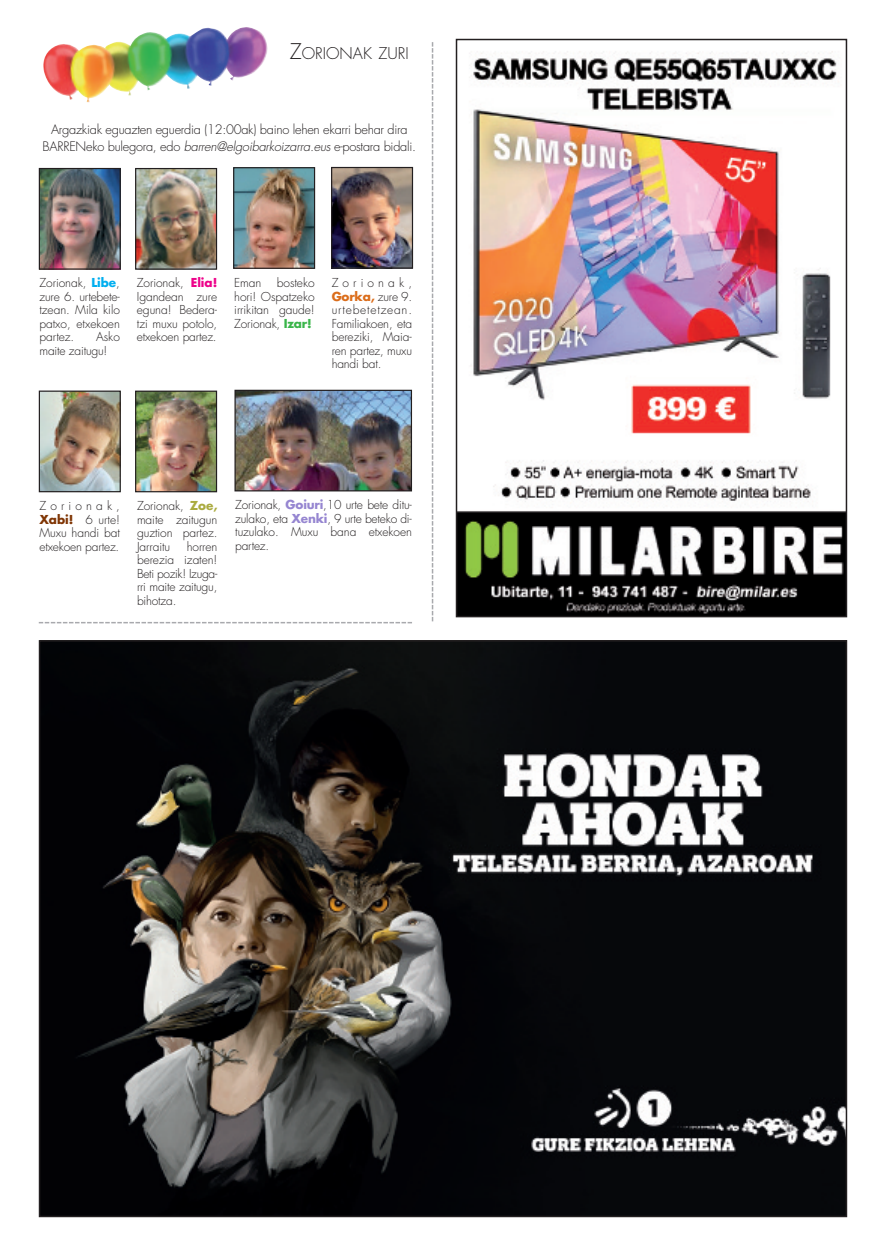
<style>
.page{position:relative;width:886px;height:1256px;background:#fff}
.page>*{position:absolute;margin:0;border:0;box-sizing:border-box;transform-origin:0 0}
.t1{font:300 15.75px "Futura";color:#231f20}
.t2{font:300 12.75px/17.2px "Futura";letter-spacing:-.02em;color:#231f20;text-align:center}
.t3{font:300 12px/13.5px "Futura";letter-spacing:-.005em;color:#231f20;text-align:justify}
.s1{font-size:21px}
.s2{font-style:italic}
.s3{font-weight:700;color:#00aeef}
.s4{font-weight:700;color:#ed028a}
.s5{font-weight:700;color:#3ab54a}
.s6{font-weight:700;color:#db6d1b}
.s7{font-weight:700;color:#803605}
.s8{font-weight:700;color:#aaab40}
.s9{font-weight:700;color:#9686d1}
</style>
<div class="page">
<svg style="left:39px;top:622px;width:373px;height:1px"></svg>
<img style="left:42px;top:643px;width:802px;height:571px">
<img style="left:458px;top:51px;width:386px;height:563px">
<div style="left:455px;top:39px;width:392px;height:578px;border:2px solid #231f20"></div>
<img style="left:43px;top:27px;width:225px;height:75px">
<img style="left:41px;top:170px;width:78px;height:98px">
<div style="left:39px;top:168px;width:82px;height:102px;border:1px solid #231f20"></div>
<img style="left:137px;top:170px;width:78px;height:98px">
<div style="left:135px;top:168px;width:82px;height:102px;border:1px solid #231f20"></div>
<img style="left:235px;top:169px;width:78px;height:98px">
<div style="left:233px;top:167px;width:82px;height:102px;border:1px solid #231f20"></div>
<img style="left:333px;top:169px;width:78px;height:98px">
<div style="left:331px;top:167px;width:82px;height:102px;border:1px solid #231f20"></div>
<img style="left:236px;top:392px;width:174px;height:97px">
<div style="left:234px;top:390px;width:178px;height:101px;border:1px solid #231f20"></div>
<svg style="left:431px;top:42px;width:2px;height:579px"></svg>
<img style="left:41px;top:392px;width:78px;height:98px">
<div style="left:39px;top:390px;width:82px;height:102px;border:1px solid #231f20"></div>
<img style="left:137px;top:392px;width:78px;height:98px">
<div style="left:135px;top:390px;width:82px;height:102px;border:1px solid #231f20"></div>
<h1 class="t1" style="left:290px;top:46px;width:120px"><span class="s1">Z</span>ORIONAK ZURI</h1>
<p class="t2" style="left:43px;top:121px;width:375px">Argazkiak eguazten eguerdia (12:00ak) baino lehen ekarri behar dira<br>BARRENeko bulegora, edo <span class="s2">barren@elgoibarkoizarra.eus</span> e-postara bidali.</p>
<p class="t3" style="left:39px;top:277px;width:82px">Zorionak, <span class="s3">Libe</span>, zure 6. urtebete&shy;tzean. Mila kilo patxo, etxekoen partez.</p>
<p class="t3" style="left:39px;top:331px;width:82px;text-indent:57px">Asko maite zaitugu!</p>
<p class="t3" style="left:137px;top:277px;width:82px">Zorionak, <span class="s4">Elia!<br></span>Igandean zure eguna! Bedera&shy;tzi muxu potolo, etxekoen partez.</p>
<p class="t3" style="left:234px;top:277px;width:29px">Eman</p>
<p class="t3" style="left:234px;top:277px;width:82px;text-indent:43px">bosteko hori! Ospatzeko irrikitan gaude!<br>Zorionak, <span class="s5">Izar!</span></p>
<p class="t3" style="left:331px;top:277px;width:82px">Zorionak, <span class="s6">Gorka,</span> zure 9. urtebetetzean.<br>Familiakoen, eta bereziki, Maia&shy;ren partez, muxu handi bat.</p>
<p class="t3" style="left:39px;top:500px;width:82px">Zorionak, <span class="s7">Xabi!</span> 6 urte!<br>Muxu handi bat etxekoen partez.</p>
<p class="t3" style="left:137px;top:500px;width:82px">Zorionak, <span class="s8">Zoe, </span>maite zaitugun guztion partez.<br>Jarraitu</p>
<p class="t3" style="left:137px;top:540px;width:82px;text-indent:50px">horren berezia izaten!<br>Beti pozik! Izuga&shy;rri maite zaitugu, bihotza.</p>
<p class="t3" style="left:235px;top:499px;width:178px">Zorionak, <span class="s9">Goiuri</span>,10 urte bete ditu&shy;zulako, eta <span class="s9">Xenki</span>, 9 urte beteko di&shy;tuzulako. Muxu bana etxekoen partez.</p>
</div>
